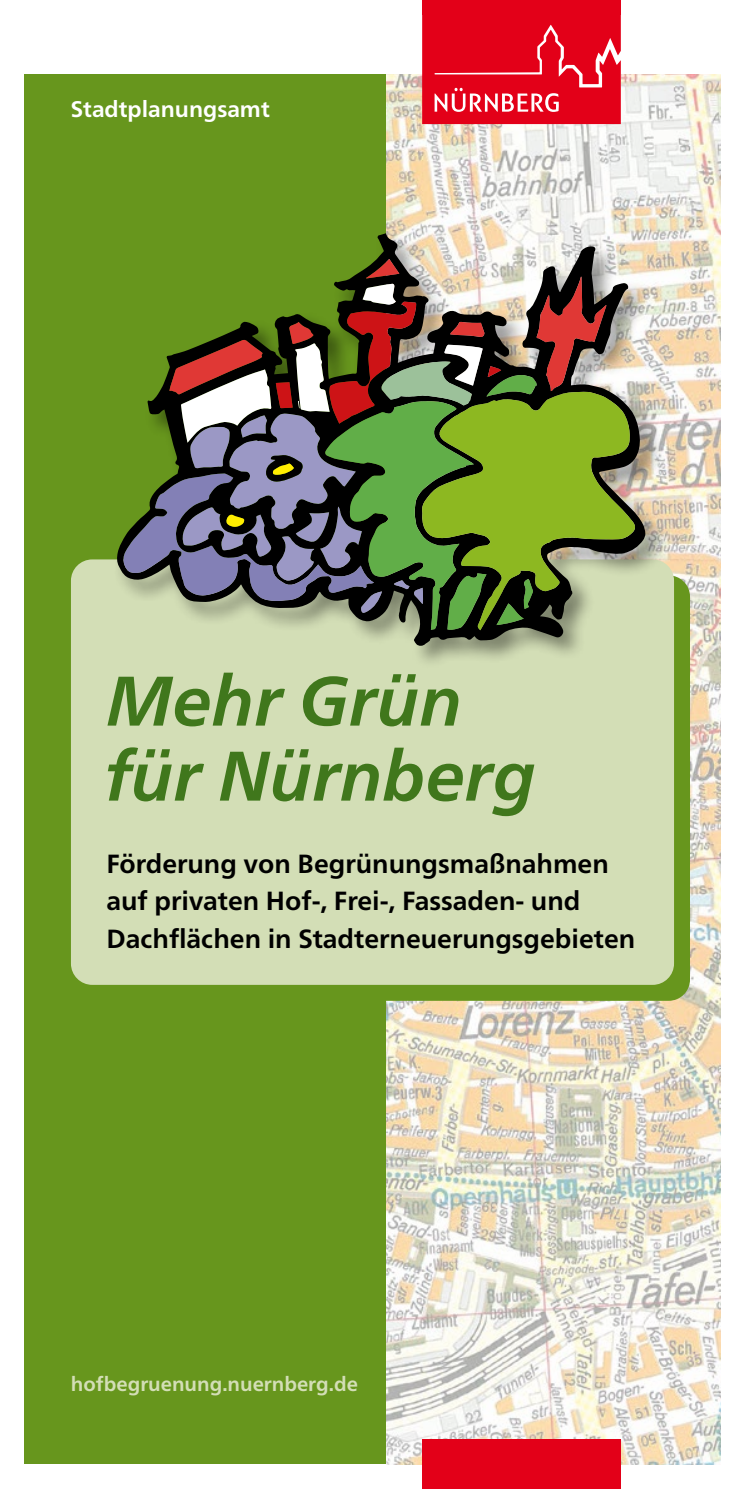
<style>
.page{position:relative;width:745px;height:1489px;background:#fff}
.page>*{position:absolute;margin:0;border:0;box-sizing:border-box;transform-origin:0 0}
.t1{font:italic 700 70px/75px "Neue Frutiger World";color:#40771c}
.t2{font:700 26.25px/37.5px "Neue Frutiger World";color:#000}
.t3{font:700 22.5px "Neue Frutiger World";color:#fff}
.t4{font:700 20px "Neue Frutiger World";color:#d3deb6}
</style>
<div class="page">
<div style="left:25px;top:74px;width:694px;height:1389px;background:#67961d"></div>
<img style="left:386px;top:74px;width:333px;height:1389px">
<div style="left:87px;top:575px;width:602px;height:425px;background:#67961d;border-radius:21px"></div>
<div style="left:71px;top:559px;width:602px;height:425px;background:#d3deb6;border-radius:21px"></div>
<div style="left:114px;top:230px;width:555px;height:439px;background:#000;opacity:.45"></div>
<svg style="left:117px;top:233px;width:528px;height:413px"></svg>
<svg style="left:606px;top:391px;width:29px;height:239px"></svg>
<svg style="left:123px;top:259px;width:483px;height:371px"></svg>
<div style="left:422px;top:1439px;width:198px;height:49px;background:#e30018"></div>
<svg style="left:422px;top:14px;width:198px;height:110px;background:#e5162c"></svg>
<div style="left:422px;top:0;width:198px;height:14px;background:#e30018"></div>
<p class="t3" style="left:71px;top:89px;width:200px">Stadtplanungsamt</p>
<h1 class="t1" style="left:106px;top:662px;width:431px">Mehr Grün für Nürnberg</h1>
<p class="t2" style="left:106px;top:844px;width:530px">Förderung von Begrünungsmaßnahmen auf privaten Hof-, Frei-, Fassaden- und<br>Dachflächen in Stadterneuerungsgebieten</p>
<p class="t4" style="left:71px;top:1366px;width:288px">hofbegruenung.nuernberg.de</p>
</div>
